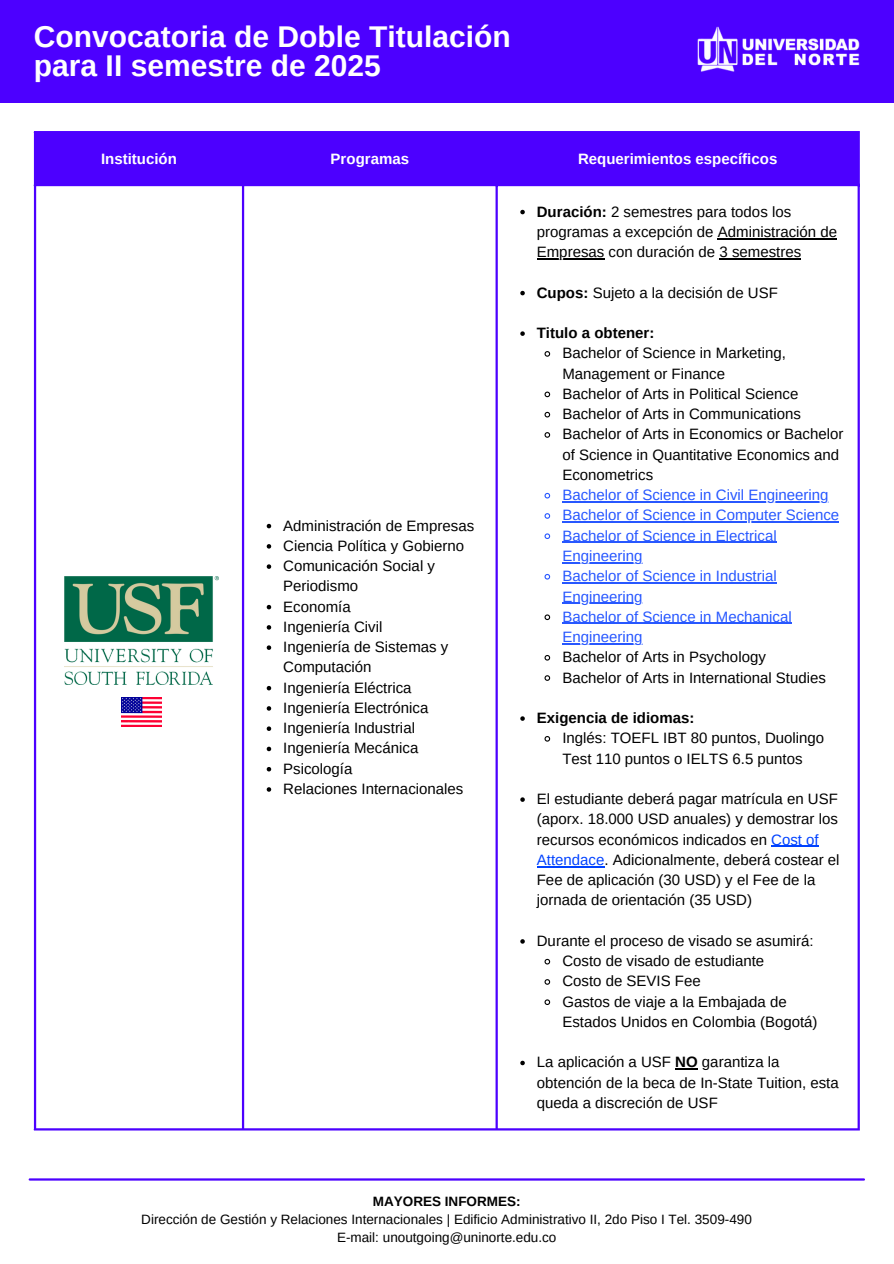
<style>
.page{position:relative;width:894px;height:1264px;background:#fff}
.page>*{position:absolute;margin:0;border:0;box-sizing:border-box;transform-origin:0 0}
.t1{font:700 30px/29.2px "Arimo";color:#fff}
.t2{font:15px/20.2px "Arimo";color:#000}
.t3{font:15px/20.2px "Arimo";color:#2757ff}
.t4{font:700 15px "Arimo";color:#fff}
.t5{font:700 15px "Arimo";color:#000}
.t6{font:13.5px "Arimo";color:#000}
.t7{font:700 13.5px "Arimo";color:#000}
.s1{font-weight:700}
.s2{color:#2757ff}
.s3{color:#0042ff}
</style>
<div class="page">
<div style="left:0;top:0;width:893px;height:102px;background:#4c00ff"></div>
<img style="left:697px;top:26px;width:163px;height:46px">
<div style="left:36px;top:133px;width:821px;height:51px;background:#4c00ff"></div>
<svg style="left:266px;top:524px;width:5px;height:4px"></svg>
<svg style="left:266px;top:544px;width:5px;height:4px"></svg>
<svg style="left:266px;top:564px;width:5px;height:5px"></svg>
<svg style="left:266px;top:605px;width:5px;height:4px"></svg>
<svg style="left:266px;top:625px;width:5px;height:4px"></svg>
<svg style="left:266px;top:645px;width:5px;height:5px"></svg>
<svg style="left:266px;top:686px;width:5px;height:4px"></svg>
<svg style="left:266px;top:706px;width:5px;height:4px"></svg>
<svg style="left:266px;top:726px;width:5px;height:5px"></svg>
<svg style="left:266px;top:746px;width:5px;height:5px"></svg>
<svg style="left:266px;top:767px;width:5px;height:4px"></svg>
<svg style="left:266px;top:787px;width:5px;height:4px"></svg>
<svg style="left:520px;top:210px;width:4px;height:4px"></svg>
<hr style="left:717px;top:238px;width:119px;height:1px;background:#000">
<hr style="left:536px;top:258px;width:68px;height:1px;background:#000">
<hr style="left:719px;top:258px;width:82px;height:1px;background:#000">
<svg style="left:520px;top:291px;width:4px;height:4px"></svg>
<svg style="left:520px;top:331px;width:4px;height:5px"></svg>
<svg style="left:544px;top:351px;width:7px;height:6px"></svg>
<svg style="left:544px;top:391px;width:7px;height:7px"></svg>
<svg style="left:544px;top:411px;width:7px;height:7px"></svg>
<svg style="left:544px;top:432px;width:7px;height:6px"></svg>
<svg style="left:544px;top:492px;width:7px;height:7px"></svg>
<hr style="left:562px;top:501px;width:266px;height:1px;background:#2757ff">
<svg style="left:544px;top:513px;width:7px;height:6px"></svg>
<hr style="left:562px;top:521px;width:277px;height:1px;background:#2757ff">
<svg style="left:544px;top:533px;width:7px;height:6px"></svg>
<hr style="left:562px;top:542px;width:214px;height:1px;background:#2757ff">
<hr style="left:562px;top:562px;width:80px;height:1px;background:#2757ff">
<svg style="left:544px;top:573px;width:7px;height:7px"></svg>
<hr style="left:562px;top:582px;width:214px;height:1px;background:#2757ff">
<hr style="left:562px;top:602px;width:80px;height:1px;background:#2757ff">
<svg style="left:544px;top:614px;width:7px;height:7px"></svg>
<hr style="left:562px;top:623px;width:229px;height:1px;background:#2757ff">
<hr style="left:562px;top:643px;width:80px;height:1px;background:#2757ff">
<svg style="left:544px;top:655px;width:7px;height:6px"></svg>
<svg style="left:544px;top:675px;width:7px;height:6px"></svg>
<svg style="left:520px;top:716px;width:4px;height:4px"></svg>
<svg style="left:544px;top:736px;width:7px;height:6px"></svg>
<svg style="left:520px;top:797px;width:4px;height:4px"></svg>
<hr style="left:771px;top:845px;width:47px;height:1px;background:#0042ff">
<hr style="left:536px;top:866px;width:68px;height:1px;background:#0042ff">
<svg style="left:520px;top:939px;width:4px;height:4px"></svg>
<svg style="left:544px;top:958px;width:7px;height:7px"></svg>
<svg style="left:544px;top:979px;width:7px;height:6px"></svg>
<svg style="left:544px;top:999px;width:7px;height:6px"></svg>
<svg style="left:520px;top:1060px;width:4px;height:5px"></svg>
<svg style="left:675px;top:1068px;width:22px;height:1px"></svg>
<hr style="left:34px;top:133px;width:2px;height:995px;background:#4c00ff">
<hr style="left:242px;top:133px;width:2px;height:995px;background:#4c00ff">
<hr style="left:495px;top:133px;width:2px;height:995px;background:#4c00ff">
<hr style="left:857px;top:133px;width:2px;height:995px;background:#4c00ff">
<hr style="left:34px;top:131px;width:825px;height:2px;background:#4c00ff">
<hr style="left:34px;top:184px;width:825px;height:2px;background:#4c00ff">
<hr style="left:34px;top:1128px;width:825px;height:2px;background:#4c00ff">
<img style="left:64px;top:576px;width:154px;height:108px">
<hr style="left:30px;top:1178px;width:833px;height:2px;background:#4c00ff">
<img style="left:121px;top:697px;width:41px;height:29px">
<p class="t1" style="left:34px;top:22px;width:478px">Convocatoria de Doble Titulación para II semestre de 2025</p>
<h1 class="t4" style="left:101px;top:150px;width:77px">Institución</h1>
<p class="t4" style="left:330px;top:150px;width:80px">Programas</p>
<p class="t4" style="left:578px;top:150px;width:201px">Requerimientos específicos</p>
<p class="t2" style="left:283px;top:515px;width:192px">Administración de Empresas</p>
<p class="t2" style="left:283px;top:535px;width:182px">Ciencia Política y Gobierno</p>
<p class="t2" style="left:283px;top:556px;width:153px">Comunicación Social y<br>Periodismo</p>
<p class="t2" style="left:283px;top:596px;width:69px">Economía</p>
<p class="t2" style="left:283px;top:616px;width:101px">Ingeniería Civil</p>
<p class="t2" style="left:283px;top:637px;width:167px">Ingeniería de Sistemas y<br>Computación</p>
<p class="t2" style="left:283px;top:677px;width:130px">Ingeniería Eléctrica</p>
<p class="t2" style="left:283px;top:697px;width:147px">Ingeniería Electrónica</p>
<p class="t2" style="left:283px;top:718px;width:133px">Ingeniería Industrial</p>
<p class="t2" style="left:283px;top:738px;width:137px">Ingeniería Mecánica</p>
<p class="t2" style="left:283px;top:758px;width:71px">Psicología</p>
<p class="t2" style="left:283px;top:778px;width:182px">Relaciones Internacionales</p>
<p class="t2" style="left:536px;top:201px;width:302px"><span class="s1">Duración:</span> 2 semestres para todos los programas a excepción de Administración de</p>
<p class="t2" style="left:536px;top:242px;width:266px">Empresas con duración de 3 semestres</p>
<p class="t2" style="left:536px;top:282px;width:242px"><span class="s1">Cupos:</span> Sujeto a la decisión de USF</p>
<p class="t5" style="left:536px;top:324px;width:119px">Titulo a obtener:</p>
<p class="t2" style="left:562px;top:343px;width:225px">Bachelor of Science in Marketing,<br>Management or Finance</p>
<p class="t2" style="left:562px;top:383px;width:237px">Bachelor of Arts in Political Science</p>
<p class="t2" style="left:562px;top:404px;width:240px">Bachelor of Arts in Communications</p>
<p class="t2" style="left:562px;top:424px;width:282px">Bachelor of Arts in Economics or Bachelor of Science in Quantitative Economics and<br>Econometrics</p>
<p class="t3" style="left:562px;top:485px;width:267px">Bachelor of Science in Civil Engineering</p>
<p class="t3" style="left:562px;top:505px;width:278px">Bachelor of Science in Computer Science</p>
<p class="t3" style="left:562px;top:525px;width:216px">Bachelor of Science in Electrical</p>
<p class="t3" style="left:562px;top:545px;width:216px">Engineering<br>Bachelor of Science in Industrial</p>
<p class="t3" style="left:562px;top:586px;width:231px">Engineering<br>Bachelor of Science in Mechanical</p>
<p class="t2" style="left:562px;top:626px;width:205px"><span class="s2">Engineering<br></span>Bachelor of Arts in Psychology</p>
<p class="t2" style="left:562px;top:667px;width:265px">Bachelor of Arts in International Studies</p>
<p class="t5" style="left:536px;top:709px;width:159px">Exigencia de idiomas:</p>
<p class="t2" style="left:562px;top:728px;width:263px">Inglés: TOEFL IBT 80 puntos, Duolingo<br>Test 110 puntos o IELTS 6.5 puntos</p>
<p class="t2" style="left:536px;top:788px;width:304px">El estudiante deberá pagar matrícula en USF (aporx. 18.000 USD anuales) y demostrar los recursos económicos indicados en <span class="s3">Cost of Attendace</span>. Adicionalmente, deberá costear el Fee de aplicación (30 USD) y el Fee de la jornada de orientación (35 USD)</p>
<p class="t2" style="left:536px;top:930px;width:278px">Durante el proceso de visado se asumirá:</p>
<p class="t2" style="left:562px;top:950px;width:203px">Costo de visado de estudiante</p>
<p class="t2" style="left:562px;top:971px;width:140px">Costo de SEVIS Fee</p>
<p class="t2" style="left:562px;top:991px;width:257px">Gastos de viaje a la Embajada de<br>Estados Unidos en Colombia (Bogotá)</p>
<p class="t2" style="left:536px;top:1052px;width:303px">La aplicación a USF <span class="s1">NO</span> garantiza la obtención de la beca de In-State Tuition, esta queda a discreción de USF</p>
<p class="t7" style="left:373px;top:1193px;width:149px">MAYORES INFORMES:</p>
<p class="t6" style="left:141px;top:1211px;width:612px">Dirección de Gestión y Relaciones Internacionales | Edificio Administrativo II, 2do Piso I Tel. 3509-490</p>
<p class="t6" style="left:337px;top:1229px;width:221px">E-mail: unoutgoing@uninorte.edu.co</p>
</div>
